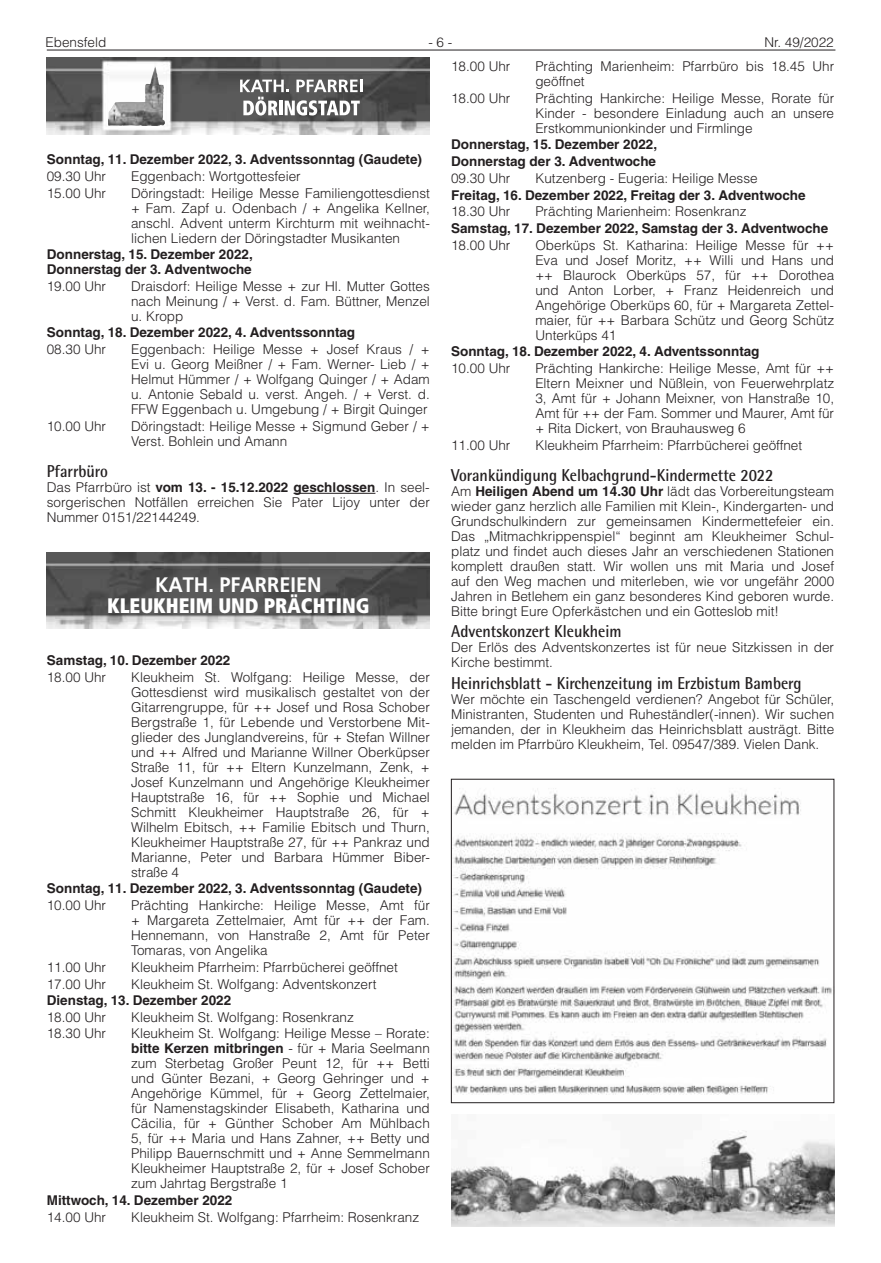
<style>
.page{position:relative;width:881px;height:1263px;background:#fff}
.page>*{position:absolute;margin:0;border:0;box-sizing:border-box;transform-origin:0 0}
.t1{font:900 condensed 21px "Frutiger LT";color:#fff;scale:.95 1}
.t2{font:700 21px "Frutiger LT";color:#fff;scale:.95 1}
.t3{font:700 17.25px "Agfa Rotis Semisans";color:#231f20;scale:.9 1}
.t4{font:300 13.5px/15px "Helvetica LT";color:#231f20;text-align:justify}
.t5{font:700 13.5px/17.1px "Helvetica LT";color:#231f20}
.s1{font-weight:700}
</style>
<div class="page">
<hr style="left:47px;top:50px;width:788px;height:1px;background:#231f20">
<img style="left:453px;top:788px;width:378px;height:307px">
<div style="left:451px;top:779px;width:382px;height:324px;border:1px solid #231f20"></div>
<hr style="left:293px;top:493px;width:82px;height:1px;background:#231f20">
<img style="left:47px;top:57px;width:382px;height:77px">
<svg style="left:240px;top:80px;width:122px;height:36px"></svg>
<img style="left:108px;top:66px;width:57px;height:60px">
<img style="left:47px;top:552px;width:382px;height:77px">
<img style="left:451px;top:1130px;width:382px;height:97px">
<p class="t4" style="left:45px;top:34px;width:62px">Ebensfeld</p>
<p class="t4" style="left:428px;top:34px;width:26px">- 6 -</p>
<p class="t4" style="left:764px;top:34px;width:71px">Nr. 49/2022</p>
<p class="t4" style="left:451px;top:59px;width:61px">18.00 Uhr</p>
<p class="t4" style="left:535px;top:59px;width:300px">Prächting Marienheim: Pfarrbüro bis 18.45 Uhr geöffnet</p>
<p class="t4" style="left:451px;top:90px;width:61px">18.00 Uhr</p>
<p class="t4" style="left:535px;top:90px;width:300px">Prächting Hankirche: Heilige Messe, Rorate für Kinder - besondere Einladung auch an unsere Erstkommunionkinder und Firmlinge</p>
<p class="t5" style="left:451px;top:136px;width:207px">Donnerstag, 15. Dezember 2022,<br>Donnerstag der 3. Adventwoche</p>
<p class="t4" style="left:451px;top:171px;width:61px">09.30 Uhr</p>
<p class="t4" style="left:535px;top:171px;width:224px">Kutzenberg - Eugeria: Heilige Messe</p>
<p class="t5" style="left:451px;top:186px;width:356px">Freitag, 16. Dezember 2022, Freitag der 3. Adventwoche</p>
<p class="t4" style="left:451px;top:204px;width:61px">18.30 Uhr</p>
<p class="t4" style="left:535px;top:204px;width:212px">Prächting Marienheim: Rosenkranz</p>
<p class="t5" style="left:451px;top:219px;width:378px">Samstag, 17. Dezember 2022, Samstag der 3. Adventwoche</p>
<p class="t4" style="left:451px;top:237px;width:61px">18.00 Uhr</p>
<p class="t4" style="left:535px;top:237px;width:300px">Oberküps St. Katharina: Heilige Messe für ++ Eva und Josef Moritz, ++ Willi und Hans und ++ Blaurock Oberküps 57, für ++ Dorothea und Anton Lorber, + Franz Heidenreich und Angehörige Oberküps 60, für + Margareta Zettel&shy;maier, für ++ Barbara Schütz und Georg Schütz Unterküps 41</p>
<p class="t5" style="left:451px;top:342px;width:310px">Sonntag, 18. Dezember 2022, 4. Adventssonntag</p>
<p class="t4" style="left:451px;top:360px;width:61px">10.00 Uhr</p>
<p class="t4" style="left:535px;top:360px;width:300px">Prächting Hankirche: Heilige Messe, Amt für ++ Eltern Meixner und Nüßlein, von Feuerwehrplatz 3, Amt für + Johann Meixner, von Hanstraße 10, Amt für ++ der Fam. Sommer und Maurer, Amt für + Rita Dickert, von Brauhausweg 6</p>
<p class="t4" style="left:451px;top:437px;width:61px">11.00 Uhr</p>
<p class="t4" style="left:535px;top:437px;width:268px">Kleukheim Pfarrheim: Pfarrbücherei geöffnet</p>
<p class="t3" style="left:451px;top:464px;width:359px">Vorankündigung Kelbachgrund-Kindermette 2022</p>
<p class="t4" style="left:451px;top:483px;width:384px">Am <span class="s1">Heiligen Abend um 14.30 Uhr</span> lädt das Vorbereitungsteam wieder ganz herzlich alle Familien mit Klein-, Kindergarten- und Grundschulkindern zur gemeinsamen Kindermettefeier ein.<br>Das „Mitmachkrippenspiel“ beginnt am Kleukheimer Schul&shy;platz und findet auch dieses Jahr an verschiedenen Stationen komplett draußen statt. Wir wollen uns mit Maria und Josef auf den Weg machen und miterleben, wie vor ungefähr 2000<br>Jahren in Betlehem ein ganz besonderes Kind geboren wurde.<br>Bitte bringt Eure Opferkästchen und ein Gotteslob mit!</p>
<p class="t3" style="left:451px;top:621px;width:191px">Adventskonzert Kleukheim</p>
<p class="t4" style="left:451px;top:640px;width:384px">Der Erlös des Adventskonzertes ist für neue Sitzkissen in der<br>Kirche bestimmt.</p>
<p class="t3" style="left:451px;top:672px;width:390px">Heinrichsblatt - Kirchenzeitung im Erzbistum Bamberg</p>
<p class="t4" style="left:451px;top:691px;width:384px">Wer möchte ein Taschengeld verdienen? Angebot für Schüler, Ministranten, Studenten und Ruheständler(-innen). Wir suchen jemanden, der in Kleukheim das Heinrichsblatt austrägt. Bitte melden im Pfarrbüro Kleukheim, Tel. 09547/389. Vielen Dank.</p>
<p class="t5" style="left:47px;top:151px;width:376px">Sonntag, 11. Dezember 2022, 3. Adventssonntag (Gaudete)</p>
<p class="t4" style="left:47px;top:169px;width:61px">09.30 Uhr</p>
<p class="t4" style="left:131px;top:169px;width:171px">Eggenbach: Wortgottesfeier</p>
<p class="t4" style="left:47px;top:185px;width:61px">15.00 Uhr</p>
<p class="t4" style="left:131px;top:185px;width:300px">Döringstadt: Heilige Messe Familiengottesdienst + Fam. Zapf u. Odenbach / + Angelika Kellner, anschl. Advent unterm Kirchturm mit weihnacht&shy;lichen Liedern der Döringstadter Musikanten</p>
<p class="t5" style="left:47px;top:247px;width:207px;line-height:15px">Donnerstag, 15. Dezember 2022,<br>Donnerstag der 3. Adventwoche</p>
<p class="t4" style="left:47px;top:279px;width:61px">19.00 Uhr</p>
<p class="t4" style="left:131px;top:279px;width:300px">Draisdorf: Heilige Messe + zur Hl. Mutter Gottes nach Meinung / + Verst. d. Fam. Büttner, Menzel u. Kropp</p>
<p class="t5" style="left:47px;top:324px;width:310px">Sonntag, 18. Dezember 2022, 4. Adventssonntag</p>
<p class="t4" style="left:47px;top:342px;width:61px">08.30 Uhr</p>
<p class="t4" style="left:131px;top:342px;width:300px">Eggenbach: Heilige Messe + Josef Kraus / + Evi u. Georg Meißner / + Fam. Werner- Lieb / + Helmut Hümmer / + Wolfgang Quinger / + Adam u. Antonie Sebald u. verst. Angeh. / + Verst. d.<br>FFW Eggenbach u. Umgebung / + Birgit Quinger</p>
<p class="t4" style="left:47px;top:418px;width:61px">10.00 Uhr</p>
<p class="t4" style="left:131px;top:418px;width:300px">Döringstadt: Heilige Messe + Sigmund Geber / +<br>Verst. Bohlein und Amann</p>
<p class="t3" style="left:47px;top:460px;width:69px">Pfarrbüro</p>
<p class="t4" style="left:47px;top:479px;width:384px">Das Pfarrbüro ist <span class="s1">vom 13. - 15.12.2022 geschlossen</span>. In seel&shy;sorgerischen Notfällen erreichen Sie Pater Lijoy unter der Nummer 0151/22144249.</p>
<h1 class="t2" style="left:155px;top:572px;width:177px">KATH. PFARREIEN</h1>
<h1 class="t1" style="left:107px;top:593px;width:278px">KLEUKHEIM UND PRÄCHTING</h1>
<p class="t5" style="left:47px;top:652px;width:185px">Samstag, 10. Dezember 2022</p>
<p class="t4" style="left:47px;top:669px;width:61px">18.00 Uhr</p>
<p class="t4" style="left:131px;top:669px;width:300px">Kleukheim St. Wolfgang: Heilige Messe, der Gottesdienst wird musikalisch gestaltet von der Gitarrengruppe, für ++ Josef und Rosa Schober Bergstraße 1, für Lebende und Verstorbene Mit&shy;glieder des Junglandvereins, für + Stefan Willner und ++ Alfred und Marianne Willner Oberküpser Straße 11, für ++ Eltern Kunzelmann, Zenk, + Josef Kunzelmann und Angehörige Kleukheimer Hauptstraße 16, für ++ Sophie und Michael Schmitt Kleukheimer Hauptstraße 26, für + Wilhelm Ebitsch, ++ Familie Ebitsch und Thurn, Kleukheimer Hauptstraße 27, für ++ Pankraz und Marianne, Peter und Barbara Hümmer Biber&shy;straße 4</p>
<p class="t5" style="left:47px;top:880px;width:376px">Sonntag, 11. Dezember 2022, 3. Adventssonntag (Gaudete)</p>
<p class="t4" style="left:47px;top:897px;width:61px">10.00 Uhr</p>
<p class="t4" style="left:131px;top:897px;width:300px">Prächting Hankirche: Heilige Messe, Amt für + Margareta Zettelmaier, Amt für ++ der Fam.<br>Hennemann, von Hanstraße 2, Amt für Peter Tomaras, von Angelika</p>
<p class="t4" style="left:47px;top:959px;width:61px">11.00 Uhr</p>
<p class="t4" style="left:131px;top:959px;width:268px">Kleukheim Pfarrheim: Pfarrbücherei geöffnet</p>
<p class="t4" style="left:47px;top:976px;width:61px">17.00 Uhr</p>
<p class="t4" style="left:131px;top:976px;width:247px">Kleukheim St. Wolfgang: Adventskonzert</p>
<p class="t5" style="left:47px;top:991px;width:186px">Dienstag, 13. Dezember 2022</p>
<p class="t4" style="left:47px;top:1009px;width:61px">18.00 Uhr</p>
<p class="t4" style="left:131px;top:1009px;width:224px">Kleukheim St. Wolfgang: Rosenkranz</p>
<p class="t4" style="left:47px;top:1026px;width:61px">18.30 Uhr</p>
<p class="t4" style="left:131px;top:1026px;width:300px">Kleukheim St. Wolfgang: Heilige Messe – Rorate: <span class="s1">bitte Kerzen mitbringen</span> - für + Maria Seelmann zum Sterbetag Großer Peunt 12, für ++ Betti und Günter Bezani, + Georg Gehringer und + Angehörige Kümmel, für + Georg Zettelmaier, für Namenstagskinder Elisabeth, Katharina und Cäcilia, für + Günther Schober Am Mühlbach 5, für ++ Maria und Hans Zahner, ++ Betty und Philipp Bauernschmitt und + Anne Semmelmann Kleukheimer Hauptstraße 2, für + Josef Schober zum Jahrtag Bergstraße 1</p>
<p class="t5" style="left:47px;top:1191px;width:187px">Mittwoch, 14. Dezember 2022</p>
<p class="t4" style="left:47px;top:1209px;width:61px">14.00 Uhr</p>
<p class="t4" style="left:131px;top:1209px;width:289px">Kleukheim St. Wolfgang: Pfarrheim: Rosenkranz</p>
</div>
